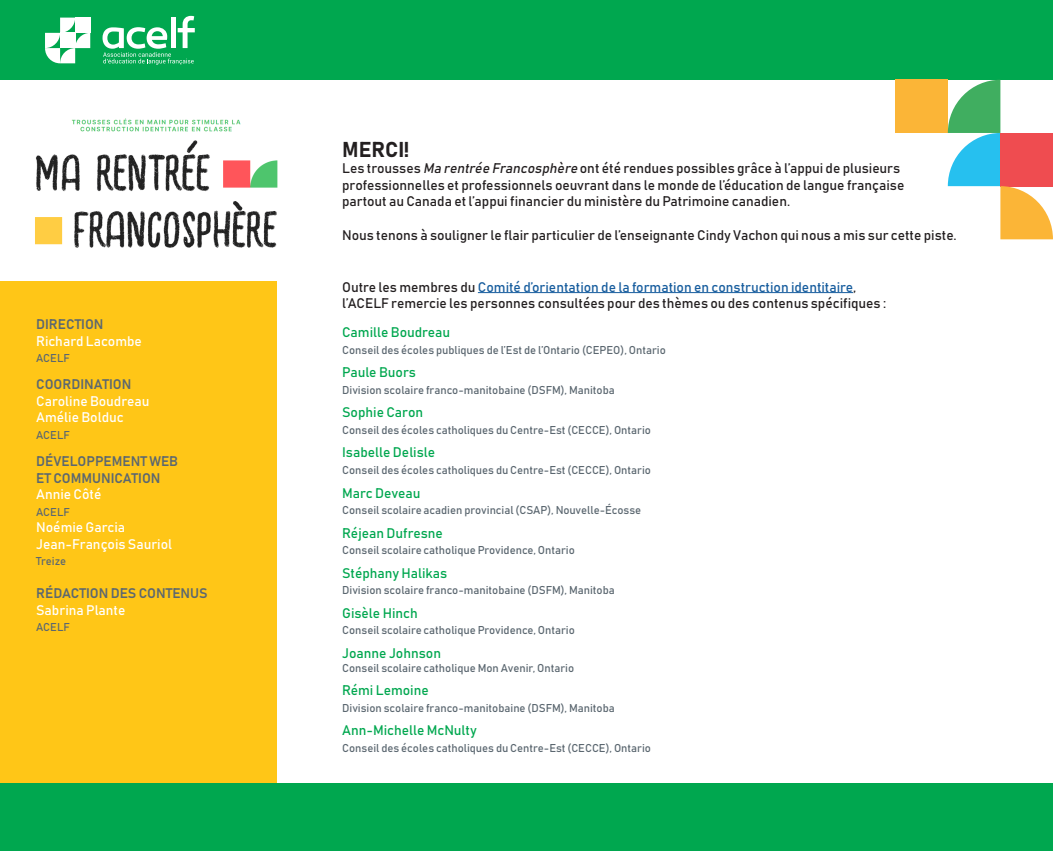
<style>
.page{position:relative;width:1053px;height:851px;background:#fff}
.page>*{position:absolute;margin:0;border:0;box-sizing:border-box;transform-origin:0 0}
.t1{font:21.25px "Bahnschrift";color:#231f20}
.t2{font:13.75px/16.5px "Bahnschrift";color:#231f20}
.t3{font:13.75px "Bahnschrift";color:#00a74f}
.t4{font:13.75px/16.5px "Bahnschrift";color:#fff}
.t5{font:13.75px/16.5px "Bahnschrift";color:#5b6770}
.t6{font:11.25px "Bahnschrift";color:#5b6770}
.s1{font-style:italic}
.s2{color:#175d9e}
</style>
<div class="page">
<div style="left:0;top:281px;width:276px;height:503px;background:#ffc617"></div>
<div style="left:0;top:0;width:1052px;height:80px;background:#00a74f"></div>
<svg style="left:102px;top:16px;width:93px;height:49px"></svg>
<svg style="left:45px;top:18px;width:45px;height:45px"></svg>
<div style="left:60px;top:33px;width:15px;height:15px;background:#fff"></div>
<div style="left:75px;top:18px;width:15px;height:15px;background:#fff"></div>
<img style="left:35px;top:118px;width:243px;height:130px">
<hr style="left:478px;top:292px;width:375px;height:1px;background:#175d9e">
<div style="left:895px;top:80px;width:53px;height:53px;background:#fbb537"></div>
<svg style="left:947px;top:80px;width:105px;height:159px"></svg>
<div style="left:0;top:783px;width:1052px;height:67px;background:#00a74f"></div>
<p class="t5" style="left:36px;top:316px;width:69px">DIRECTION</p>
<p class="t4" style="left:36px;top:332px;width:107px">Richard Lacombe</p>
<p class="t6" style="left:36px;top:351px;width:35px">ACELF</p>
<p class="t5" style="left:36px;top:376px;width:97px">COORDINATION</p>
<p class="t4" style="left:36px;top:392px;width:115px">Caroline Boudreau<br>Amélie Bolduc</p>
<p class="t6" style="left:36px;top:427px;width:35px">ACELF</p>
<p class="t5" style="left:36px;top:452px;width:143px">DÉVELOPPEMENT WEB<br>ET COMMUNICATION</p>
<p class="t4" style="left:36px;top:485px;width:67px">Annie Côté</p>
<p class="t6" style="left:36px;top:504px;width:35px">ACELF</p>
<p class="t4" style="left:36px;top:518px;width:137px">Noémie Garcia<br>Jean-François Sauriol</p>
<p class="t6" style="left:36px;top:554px;width:32px">Treize</p>
<p class="t5" style="left:36px;top:584px;width:173px">RÉDACTION DES CONTENUS</p>
<p class="t4" style="left:36px;top:601px;width:91px">Sabrina Plante</p>
<p class="t6" style="left:36px;top:620px;width:35px">ACELF</p>
<p class="t1" style="left:342px;top:136px;width:68px">MERCI!</p>
<p class="t2" style="left:342px;top:160px;width:563px">Les trousses <span class="s1">Ma rentrée Francosphère</span> ont été rendues possibles grâce à l’appui de plusieurs professionnelles et professionnels oeuvrant dans le monde de l’éducation de langue française partout au Canada et l’appui financier du ministère du Patrimoine canadien.</p>
<p class="t2" style="left:342px;top:226px;width:616px">Nous tenons à souligner le flair particulier de l’enseignante Cindy Vachon qui nous a mis sur cette piste.</p>
<p class="t2" style="left:342px;top:278px;width:545px">Outre les membres du <span class="s2">Comité d’orientation de la formation en construction identitaire</span>, l’ACELF remercie les personnes consultées pour des thèmes ou des contenus spécifiques :</p>
<p class="t3" style="left:342px;top:323px;width:110px">Camille Boudreau</p>
<p class="t6" style="left:342px;top:342px;width:325px">Conseil des écoles publiques de l’Est de l’Ontario (CEPEO), Ontario</p>
<p class="t3" style="left:342px;top:363px;width:75px">Paule Buors</p>
<p class="t6" style="left:342px;top:382px;width:274px">Division scolaire franco-manitobaine (DSFM), Manitoba</p>
<p class="t3" style="left:342px;top:404px;width:83px">Sophie Caron</p>
<p class="t6" style="left:342px;top:423px;width:310px">Conseil des écoles catholiques du Centre-Est (CECCE), Ontario</p>
<p class="t3" style="left:342px;top:444px;width:95px">Isabelle Delisle</p>
<p class="t6" style="left:342px;top:463px;width:310px">Conseil des écoles catholiques du Centre-Est (CECCE), Ontario</p>
<p class="t3" style="left:342px;top:484px;width:80px">Marc Deveau</p>
<p class="t6" style="left:342px;top:503px;width:301px">Conseil scolaire acadien provincial (CSAP), Nouvelle-Écosse</p>
<p class="t3" style="left:342px;top:524px;width:102px">Réjean Dufresne</p>
<p class="t6" style="left:342px;top:543px;width:234px">Conseil scolaire catholique Providence, Ontario</p>
<p class="t3" style="left:342px;top:564px;width:107px">Stéphany Halikas</p>
<p class="t6" style="left:342px;top:583px;width:274px">Division scolaire franco-manitobaine (DSFM), Manitoba</p>
<p class="t3" style="left:342px;top:604px;width:77px">Gisèle Hinch</p>
<p class="t6" style="left:342px;top:623px;width:234px">Conseil scolaire catholique Providence, Ontario</p>
<p class="t3" style="left:342px;top:644px;width:100px">Joanne Johnson</p>
<p class="t6" style="left:342px;top:660px;width:233px">Conseil scolaire catholique Mon Avenir, Ontario</p>
<p class="t3" style="left:342px;top:681px;width:88px">Rémi Lemoine</p>
<p class="t6" style="left:342px;top:700px;width:274px">Division scolaire franco-manitobaine (DSFM), Manitoba</p>
<p class="t3" style="left:342px;top:721px;width:136px">Ann-Michelle McNulty</p>
<p class="t6" style="left:342px;top:740px;width:310px">Conseil des écoles catholiques du Centre-Est (CECCE), Ontario</p>
</div>
